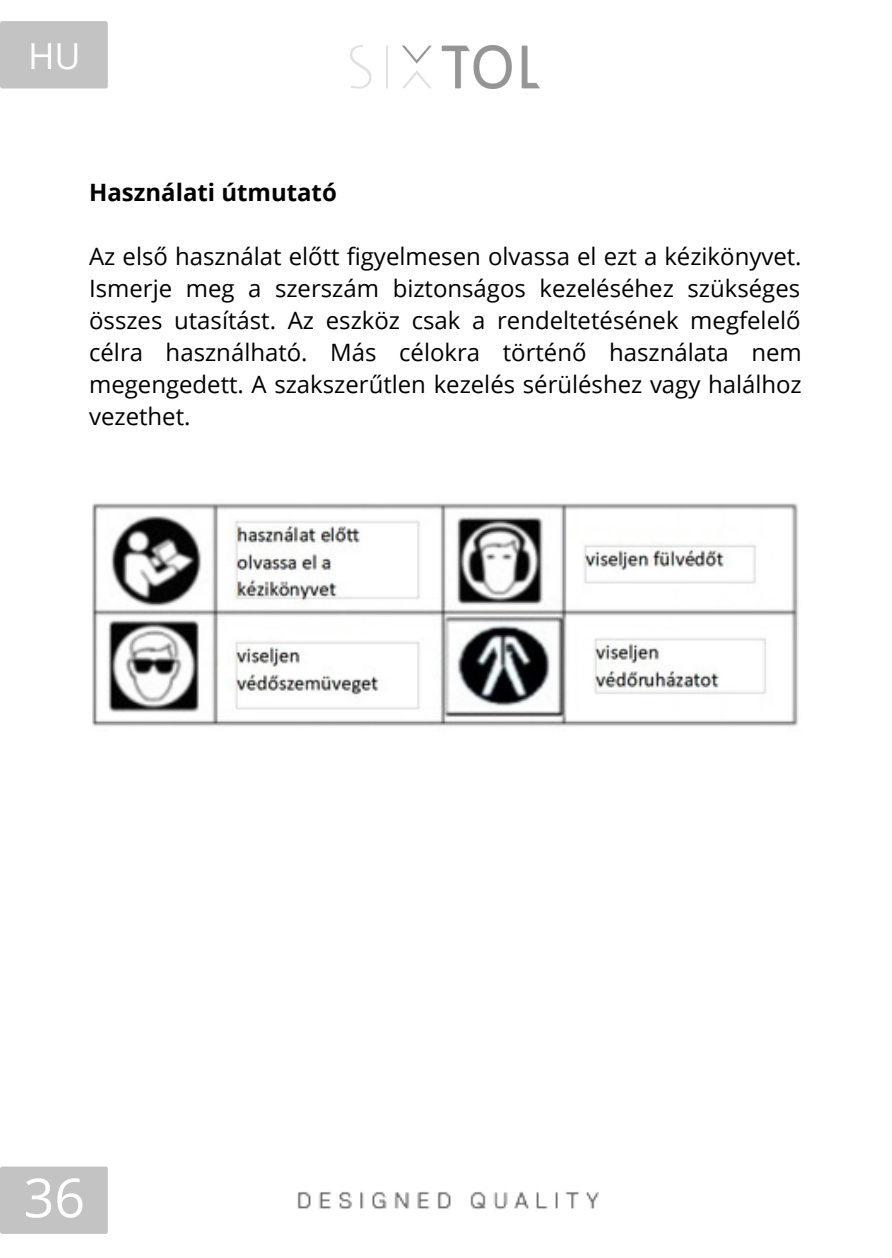
<style>
.page{position:relative;width:892px;height:1258px;background:#fff}
.page>*{position:absolute;margin:0;border:0;box-sizing:border-box;transform-origin:0 0}
.t1{font:54px "Open Sans";color:#fff}
.t2{font:36px "Open Sans";color:#fff}
.t3{font:24px/31.8px "Open Sans";color:#000;text-align:justify}
.t4{font:700 24px "Open Sans";color:#000}
</style>
<div class="page">
<img style="left:351px;top:46px;width:188px;height:42px">
<img style="left:297px;top:1192px;width:302px;height:18px">
<div style="left:0;top:1166px;width:108px;height:68px;background:#c3c3c3;border-radius:2px"></div>
<div style="left:0;top:21px;width:108px;height:67px;background:#c3c3c3;border-radius:2px"></div>
<img style="left:92px;top:503px;width:707px;height:224px">
<p class="t2" style="left:28px;top:30px;width:54px">HU</p>
<p class="t4" style="left:89px;top:176px;width:249px">Használati útmutató</p>
<p class="t3" style="left:89px;top:240px;width:714px">Az első használat előtt figyelmesen olvassa el ezt a kézikönyvet.<br>Ismerje meg a szerszám biztonságos kezeléséhez szükséges összes utasítást. Az eszköz csak a rendeltetésének megfelelő célra használható. Más célokra történő használata nem megengedett. A szakszerűtlen kezelés sérüléshez vagy halálhoz vezethet.</p>
<p class="t1" style="left:24px;top:1159px;width:63px">36</p>
</div>
